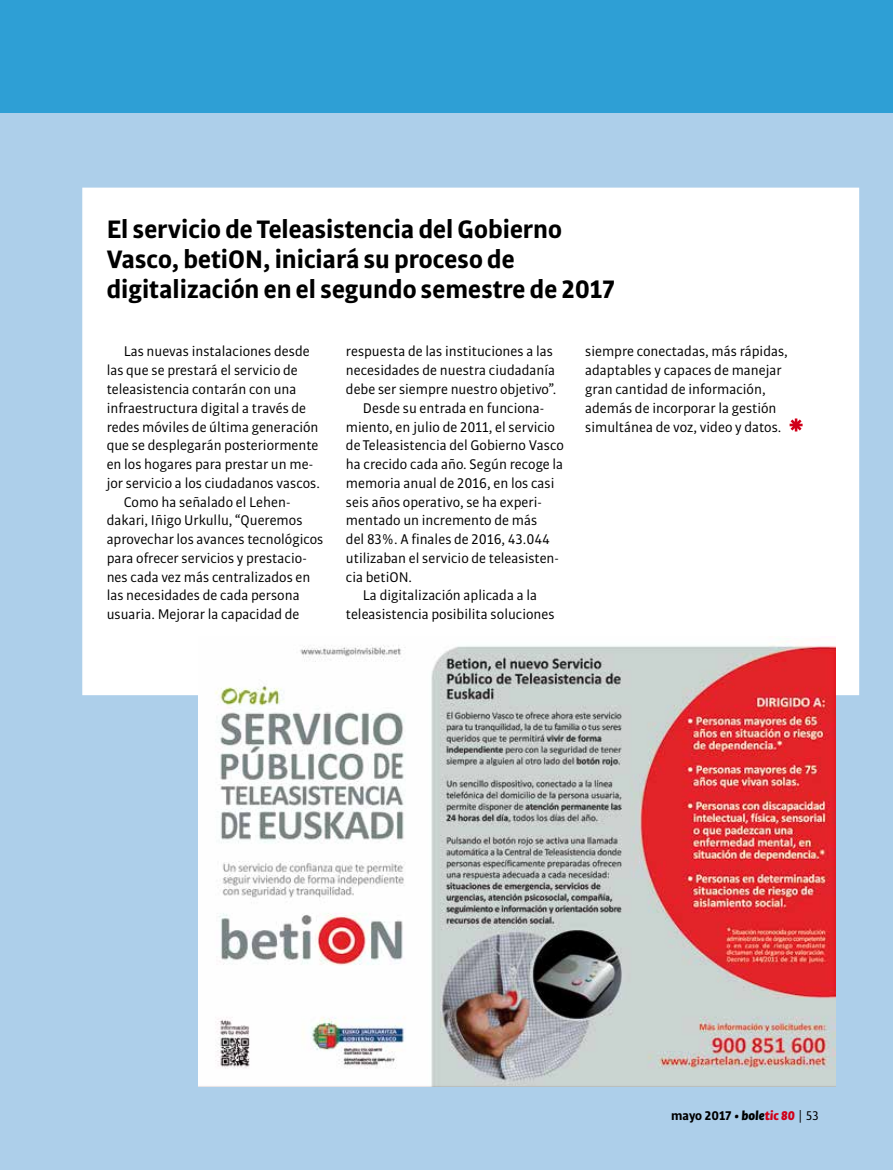
<style>
.page{position:relative;width:893px;height:1170px;background:#fff}
.page>*{position:absolute;margin:0;border:0;box-sizing:border-box;transform-origin:0 0}
.t1{font:700 27px/30px "Bulo";color:#000}
.t2{font:15px/18.8px "Bulo";color:#000}
.t3{font:700 13.5px "Bulo";color:#000}
.s1{font-weight:900;font-style:italic}
.s2{font-weight:900;font-style:italic;color:#d10019}
.s3{font-family:"Benton Gothic";font-weight:400}
.s4{font-weight:400}
</style>
<div class="page">
<div style="left:0;top:0;width:893px;height:1169px;background:#adcfea"></div>
<div style="left:0;top:0;width:893px;height:113px;background:#2e9fd5"></div>
<div style="left:82px;top:188px;width:777px;height:507px;background:#fff"></div>
<svg style="left:790px;top:418px;width:13px;height:13px"></svg>
<img style="left:199px;top:644px;width:636px;height:442px">
<h1 class="t1" style="left:107px;top:213px;width:510px">El servicio de Teleasistencia del Gobierno<br>Vasco, betiON, iniciará su proceso de digitalización en el segundo semestre de 2017</h1>
<p class="t2" style="left:124px;top:342px;width:188px">Las nuevas instalaciones desde</p>
<p class="t2" style="left:107px;top:360px;width:193px">las que se prestará el servicio de</p>
<p class="t2" style="left:107px;top:379px;width:191px">teleasistencia contarán con una</p>
<p class="t2" style="left:107px;top:398px;width:201px">infraestructura digital a través de</p>
<p class="t2" style="left:107px;top:417px;width:213px">redes móviles de última generación</p>
<p class="t2" style="left:107px;top:435px;width:213px">que se desplegarán posteriormente</p>
<p class="t2" style="left:107px;top:454px;width:208px">en los hogares para prestar un me-</p>
<p class="t2" style="left:107px;top:473px;width:215px">jor servicio a los ciudadanos vascos.</p>
<p class="t2" style="left:124px;top:492px;width:168px">Como ha señalado el Lehen-</p>
<p class="t2" style="left:107px;top:510px;width:197px">dakari, Iñigo Urkullu, “Queremos</p>
<p class="t2" style="left:107px;top:529px;width:218px">aprovechar los avances tecnológicos</p>
<p class="t2" style="left:107px;top:548px;width:202px">para ofrecer servicios y prestacio-</p>
<p class="t2" style="left:107px;top:567px;width:205px">nes cada vez más centralizados en</p>
<p class="t2" style="left:107px;top:585px;width:195px">las necesidades de cada persona</p>
<p class="t2" style="left:107px;top:604px;width:194px">usuaria. Mejorar la capacidad de</p>
<p class="t2" style="left:346px;top:342px;width:208px">respuesta de las instituciones a las</p>
<p class="t2" style="left:346px;top:360px;width:211px">necesidades de nuestra ciudadanía</p>
<p class="t2" style="left:346px;top:379px;width:212px">debe ser siempre nuestro objetivo”.</p>
<p class="t2" style="left:363px;top:398px;width:183px">Desde su entrada en funciona-</p>
<p class="t2" style="left:346px;top:417px;width:211px">miento, en julio de 2011, el servicio</p>
<p class="t2" style="left:346px;top:435px;width:219px">de Teleasistencia del Gobierno Vasco</p>
<p class="t2" style="left:346px;top:454px;width:219px">ha crecido cada año. Según recoge la</p>
<p class="t2" style="left:346px;top:473px;width:210px">memoria anual de 2016, en los casi</p>
<p class="t2" style="left:346px;top:492px;width:197px">seis años operativo, se ha experi-</p>
<p class="t2" style="left:346px;top:510px;width:193px">mentado un incremento de más</p>
<p class="t2" style="left:346px;top:529px;width:206px">del 83%. A finales de 2016, 43.044</p>
<p class="t2" style="left:346px;top:548px;width:215px">utilizaban el servicio de teleasisten-</p>
<p class="t2" style="left:346px;top:567px;width:68px">cia betiON.</p>
<p class="t2" style="left:363px;top:585px;width:176px">La digitalización aplicada a la</p>
<p class="t2" style="left:346px;top:604px;width:210px">teleasistencia posibilita soluciones</p>
<p class="t2" style="left:585px;top:342px;width:204px">siempre conectadas, más rápidas, adaptables y capaces de manejar gran cantidad de información, además de incorporar la gestión simultánea de voz, video y datos.</p>
<p class="t3" style="left:671px;top:1106px;width:149px">mayo 2017 <span class="s1">• bole</span><span class="s2">tic 80</span> <span class="s3">|</span> <span class="s4">53</span></p>
</div>
